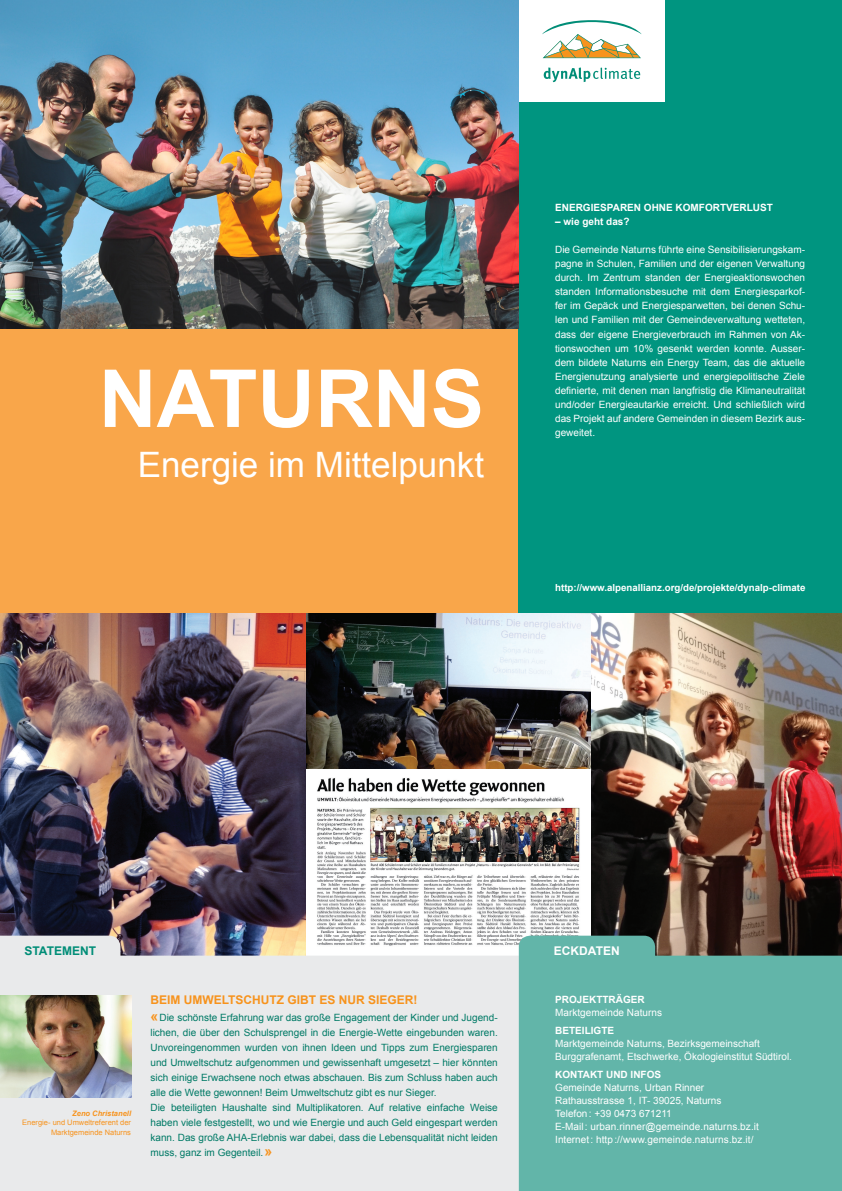
<style>
.page{position:relative;width:842px;height:1191px;background:#fff}
.page>*{position:absolute;margin:0;border:0;box-sizing:border-box;transform-origin:0 0}
.t1{font:700 80px "Arial";color:#fff}
.t2{font:35px "Arial";color:#fff}
.t3{font:700 12px "Arial";color:#f7931d}
.t4{font:700 12px "Arial";color:#008d77}
.t5{font:700 12px "Arial";color:#fff}
.t6{font:10px/14px "Arial";color:#fff}
.t7{font:10px/15px "Arial";color:#007a66}
.t8{font:700 10px "Arial";color:#fff}
.t9{font:700 9.7px "Arial";color:#fff}
.t10{font:7.5px/9.5px "Arial";color:#f7931d;text-align:right}
.t11{font:italic 700 7.5px "Arial";color:#f7931d}
.s1{font-weight:700;font-size:14px;color:#f7931d}
</style>
<div class="page">
<img style="left:305px;top:612px;width:286px;height:156px">
<img style="left:0;top:612px;width:305px;height:323px">
<img style="left:591px;top:612px;width:251px;height:323px">
<img style="left:317px;top:778px;width:263px;height:157px">
<svg style="left:0;top:935px;width:519px;height:256px;background:#e5e6e7"></svg>
<div style="left:0;top:329px;width:519px;height:283px;background:#f9a64a"></div>
<div style="left:519px;top:0;width:323px;height:612px;background:#009580"></div>
<div style="left:519px;top:0;width:146px;height:101px;background:#fff"></div>
<svg style="left:542px;top:20px;width:100px;height:38px"></svg>
<svg style="left:544px;top:67px;width:96px;height:15px"></svg>
<div style="left:519px;top:935px;width:323px;height:256px;background:#62b5a9"></div>
<img style="left:0;top:0;width:519px;height:329px">
<img style="left:0;top:995px;width:131px;height:102px">
<h1 class="t1" style="left:99px;top:345px;width:387px">NATURNS</h1>
<h2 class="t2" style="left:138px;top:442px;width:348px">Energie im Mittelpunkt</h2>
<p class="t8" style="left:555px;top:201px;width:219px">ENERGIESPAREN OHNE KOMFORTVERLUST</p>
<p class="t8" style="left:555px;top:215px;width:76px">– WIE GEHT DAS?</p>
<p class="t6" style="left:555px;top:243px;width:251px;text-align:justify">Die Gemeinde Naturns führte eine Sensibilisierungskam&shy;pagne in Schulen, Familien und der eigenen Verwaltung durch. Im Zentrum standen der Energieaktionswochen standen Informationsbesuche mit dem Energiesparkof&shy;fer im Gepäck und Energiesparwetten, bei denen Schu&shy;len und Familien mit der Gemeindeverwaltung wetteten, dass der eigene Energieverbrauch im Rahmen von Ak&shy;tionswochen um 10% gesenkt werden konnte. Ausser&shy;dem bildete Naturns ein Energy Team, das die aktuelle Energienutzung analysierte und energiepolitische Ziele definierte, mit denen man langfristig die Klimaneutralität und/oder Energieautarkie erreicht. Und schließlich wird das Projekt auf andere Gemeinden in diesem Bezirk aus&shy;geweitet.</p>
<p class="t9" style="left:555px;top:581px;width:252px">HTTP://WWW.ALPENALLIANZ.ORG/DE/PROJEKTE/DYNALP-CLIMATE</p>
<p class="t4" style="left:24px;top:943px;width:73px">STATEMENT</p>
<p class="t5" style="left:554px;top:943px;width:67px">ECKDATEN</p>
<p class="t11" style="left:72px;top:1108px;width:60px">Zeno Christanell</p>
<p class="t10" style="left:22px;top:1118px;width:110px">Energie- und Umweltreferent der<br>Marktgemeinde Naturns</p>
<p class="t3" style="left:150px;top:991px;width:269px">BEIM UMWELTSCHUTZ GIBT ES NUR SIEGER!</p>
<p class="t7" style="left:150px;top:1010px;width:349px"><span class="s1">«</span>Die schönste Erfahrung war das große Engagement der Kinder und Jugend&shy;lichen, die über den Schulsprengel in die Energie-Wette eingebunden waren.<br>Unvoreingenommen wurden von ihnen Ideen und Tipps zum Energiesparen und Umweltschutz aufgenommen und gewissenhaft umgesetzt – hier könnten sich einige Erwachsene noch etwas abschauen. Bis zum Schluss haben auch alle die Wette gewonnen! Beim Umweltschutz gibt es nur Sieger.<br>Die beteiligten Haushalte sind Multiplikatoren. Auf relative einfache Weise haben viele festgestellt, wo und wie Energie und auch Geld eingespart werden kann. Das große AHA-Erlebnis war dabei, dass die Lebensqualität nicht leiden muss, ganz im Gegenteil.<span class="s1">»</span></p>
<p class="t8" style="left:555px;top:992px;width:91px">PROJEKTTRÄGER</p>
<p class="t6" style="left:555px;top:1005px;width:108px">Marktgemeinde Naturns</p>
<p class="t8" style="left:555px;top:1023px;width:60px">BETEILIGTE</p>
<p class="t6" style="left:555px;top:1036px;width:238px;line-height:13px">Marktgemeinde Naturns, Bezirksgemeinschaft<br>Burggrafenamt, Etschwerke, Ökologieinstitut Südtirol.</p>
<p class="t8" style="left:555px;top:1067px;width:107px">KONTAKT UND INFOS</p>
<p class="t6" style="left:555px;top:1080px;width:205px;line-height:13px">Gemeinde Naturns, Urban Rinner Rathausstrasse 1, IT- 39025, Naturns Telefon: +39 0473 671211<br>E-Mail: urban.rinner@gemeinde.naturns.bz.it Internet: http ://www.gemeinde.naturns.bz.it/</p>
</div>
